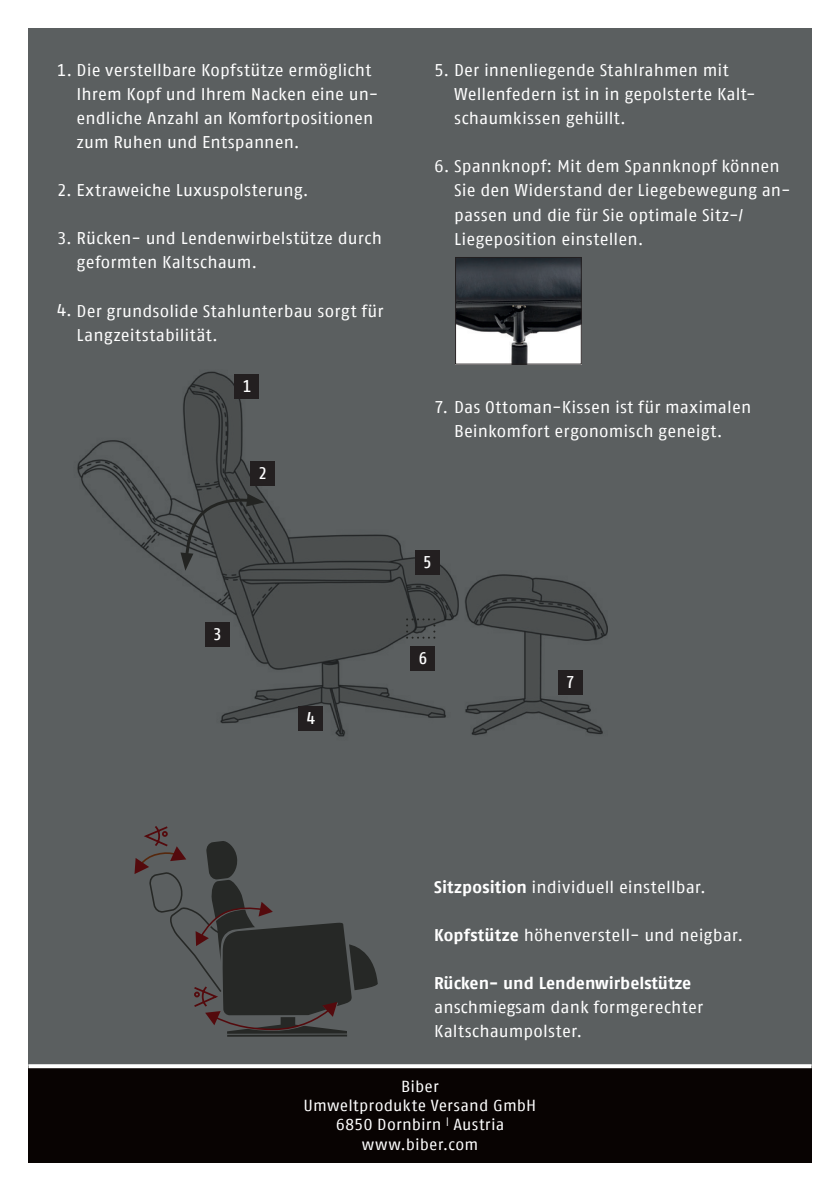
<style>
.page{position:relative;width:840px;height:1191px;background:#fff}
.page>*{position:absolute;margin:0;border:0;box-sizing:border-box;transform-origin:0 0}
.t1{font:17px/24px "Fago Offc Pro";letter-spacing:.005em;color:#fff}
.t2{font:700 17px "Fago Offc Pro";color:#fff}
.t3{font:500 condensed 17px "Fago Offc Pro";color:#fff}
.t4{font:16px/19.2px "Fago Offc Pro";letter-spacing:.01em;color:#fff;text-align:center}
.s1{font-weight:700}
</style>
<div class="page">
<div style="left:28px;top:28px;width:783px;height:1049px;background:#5b5f60"></div>
<div style="left:28px;top:1066px;width:783px;height:96px;background:#080302"></div>
<svg style="left:28px;top:1064px;width:783px;height:4px;background:#f5f5f5"></svg>
<hr style="left:227px;top:1034px;width:120px;height:2px;background:#6d6d65">
<svg style="left:134px;top:826px;width:243px;height:207px"></svg>
<img style="left:77px;top:364px;width:398px;height:373px">
<img style="left:459px;top:570px;width:149px;height:167px">
<svg style="left:180px;top:494px;width:84px;height:77px"></svg>
<svg style="left:406px;top:618px;width:29px;height:20px"></svg>
<div style="left:415px;top:551px;width:24px;height:24px;background:#231f20"></div>
<div style="left:410px;top:647px;width:24px;height:24px;background:#231f20"></div>
<div style="left:558px;top:671px;width:24px;height:24px;background:#231f20"></div>
<div style="left:205px;top:623px;width:24px;height:24px;background:#231f20"></div>
<div style="left:250px;top:461px;width:24px;height:24px;background:#231f20"></div>
<div style="left:299px;top:707px;width:24px;height:24px;background:#231f20"></div>
<div style="left:235px;top:375px;width:24px;height:24px;background:#231f20"></div>
<img style="left:457px;top:259px;width:122px;height:103px">
<div style="left:455px;top:257px;width:126px;height:107px;border:1px solid #231f20"></div>
<p class="t1" style="left:57px;top:58px;width:316px">1. Die verstellbare Kopfstütze ermöglicht</p>
<p class="t1" style="left:77px;top:82px;width:303px">Ihrem Kopf und Ihrem Nacken eine un&shy;endliche Anzahl an Komfortpositionen zum Ruhen und Entspannen.</p>
<p class="t1" style="left:57px;top:178px;width:253px">2. Extraweiche Luxuspolsterung.</p>
<p class="t1" style="left:57px;top:226px;width:326px">3. Rücken- und Lendenwirbelstütze durch</p>
<p class="t1" style="left:77px;top:250px;width:182px">geformten Kaltschaum.</p>
<p class="t1" style="left:57px;top:298px;width:328px">4. Der grundsolide Stahlunterbau sorgt für</p>
<p class="t1" style="left:77px;top:322px;width:143px">Langzeitstabilität.</p>
<p class="t3" style="left:242px;top:376px;width:10px">1</p>
<p class="t3" style="left:258px;top:462px;width:10px">2</p>
<p class="t3" style="left:213px;top:624px;width:10px">3</p>
<p class="t3" style="left:306px;top:708px;width:10px">4</p>
<p class="t1" style="left:434px;top:58px;width:296px">5. Der innenliegende Stahlrahmen mit</p>
<p class="t1" style="left:454px;top:82px;width:303px">Wellenfedern ist in in gepolsterte Kalt&shy;schaumkissen gehüllt.</p>
<p class="t1" style="left:434px;top:154px;width:347px">6. Spannknopf: Mit dem Spannknopf können</p>
<p class="t1" style="left:454px;top:178px;width:338px">Sie den Widerstand der Liegebewegung an&shy;passen und die für Sie optimale Sitz-/<br>Liegeposition einstellen.</p>
<p class="t1" style="left:434px;top:394px;width:318px">7. Das Ottoman-Kissen ist für maximalen</p>
<p class="t1" style="left:454px;top:418px;width:270px">Beinkomfort ergonomisch geneigt.</p>
<p class="t3" style="left:423px;top:552px;width:10px">5</p>
<p class="t3" style="left:418px;top:648px;width:10px">6</p>
<p class="t3" style="left:566px;top:672px;width:10px">7</p>
<p class="t1" style="left:434px;top:874px;width:273px"><span class="s1">Sitzposition</span> individuell einstellbar.</p>
<p class="t1" style="left:434px;top:922px;width:310px"><span class="s1">Kopfstütze</span> höhenverstell- und neigbar.</p>
<p class="t2" style="left:434px;top:972px;width:258px">Rücken- und Lendenwirbelstütze</p>
<p class="t1" style="left:434px;top:994px;width:270px">anschmiegsam dank formgerechter<br>Kaltschaumpolster.</p>
<p class="t4" style="left:303px;top:1076px;width:234px">Biber<br>Umweltprodukte Versand GmbH<br>6850 Dornbirn <sup>|</sup> Austria www.biber.com</p>
</div>
